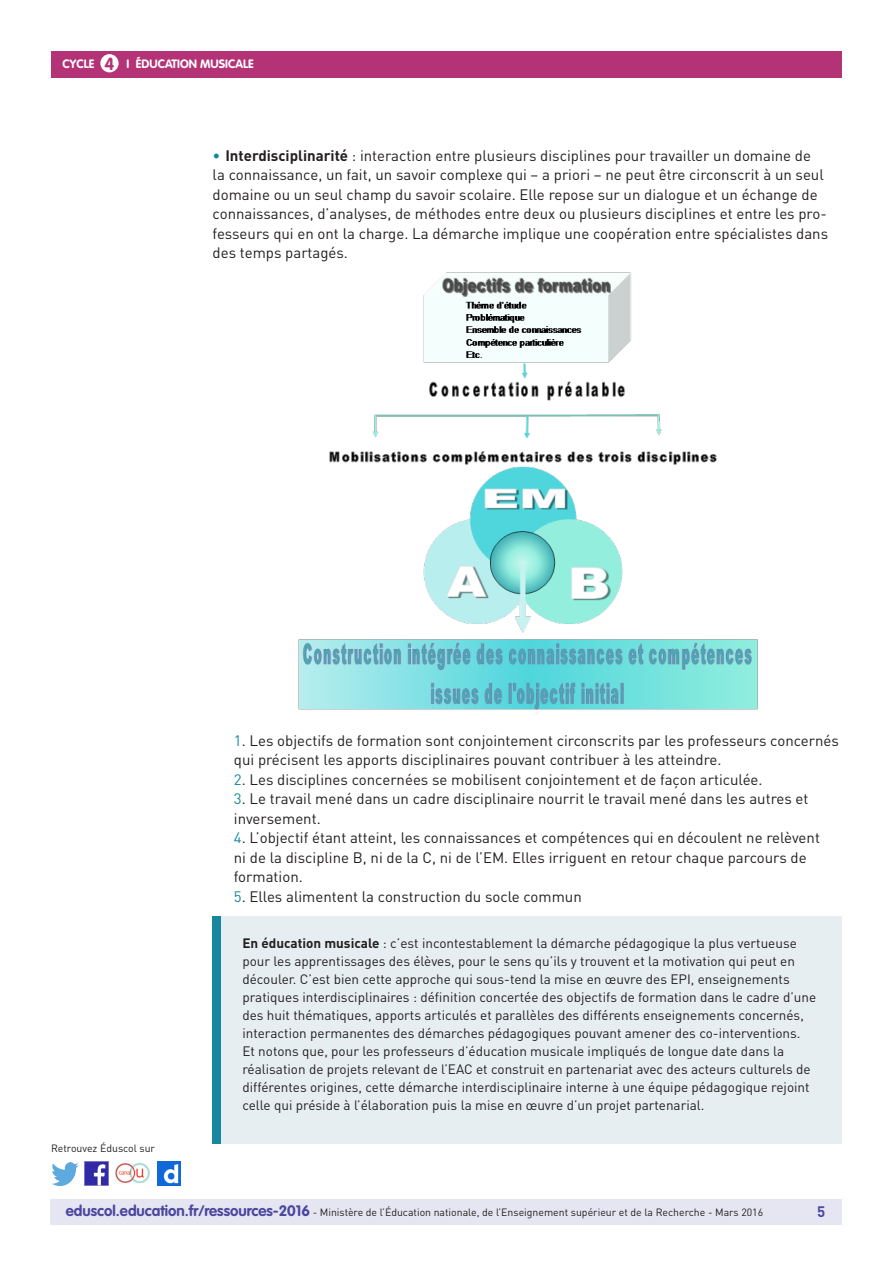
<style>
.page{position:relative;width:893px;height:1263px;background:#fff}
.page>*{position:absolute;margin:0;border:0;box-sizing:border-box;transform-origin:0 0}
.t1{font:700 17.25px "VAG Rounded Std";color:#b43376}
._06_Texte_courant{font:15px/19.5px "DIN Pro";color:#231f20}
._08_Liste_à_puces_ni{font:15px/19.5px "DIN Pro";color:#231f20}
.t2{font:700 15px "DIN Pro";color:#4a489e}
._15_texte_encadré{font:13.5px/18px "DIN Pro";color:#231f20}
.t3{font:700 12px "VAG Rounded Std";color:#fff}
.t4{font:10.5px "DIN Pro";color:#231f20}
.s1{color:#16879f}
.s2{font-weight:700}
.s3{font-family:"VAG Rounded Std";font-weight:700;font-size:15px;color:#4a489e}
</style>
<div class="page">
<div style="left:50px;top:1199px;width:791px;height:26px;background:#e6e5f2"></div>
<div style="left:51px;top:51px;width:791px;height:27px;background:#b43376"></div>
<div style="left:100px;top:54px;width:19px;height:18px;background:#fff;border-radius:50%"></div>
<img style="left:85px;top:1162px;width:23px;height:23px">
<img style="left:51px;top:1163px;width:28px;height:22px">
<img style="left:158px;top:1162px;width:22px;height:23px">
<img style="left:115px;top:1163px;width:35px;height:21px">
<img style="left:298px;top:272px;width:460px;height:438px">
<div style="left:213px;top:916px;width:629px;height:228px;background:#e6eef2"></div>
<div style="left:213px;top:916px;width:8px;height:228px;background:#16879f"></div>
<p class="t3" style="left:63px;top:57px;width:33px">CYCLE</p>
<p class="t3" style="left:127px;top:57px;width:129px">I ÉDUCATION MUSICALE</p>
<p class="t1" style="left:105px;top:53px;width:11px">4</p>
<p class="_08_Liste_à_puces_ni" style="left:213px;top:145px;width:617px"><span class="s1">•</span> <span class="s2">Interdisciplinarité</span> : interaction entre plusieurs disciplines pour travailler un domaine de<br>la connaissance, un fait, un savoir complexe qui – a priori – ne peut être circonscrit à un seul domaine ou un seul champ du savoir scolaire. Elle repose sur un dialogue et un échange de connaissances, d’analyses, de méthodes entre deux ou plusieurs disciplines et entre les pro&shy;fesseurs qui en ont la charge. La démarche implique une coopération entre spécialistes dans des temps partagés.</p>
<p class="t4" style="left:51px;top:1141px;width:106px">Retrouvez Éduscol sur</p>
<p class="_06_Texte_courant" style="left:234px;top:730px;width:607px"><span class="s1">1</span>. Les objectifs de formation sont conjointement circonscrits par les professeurs concernés qui précisent les apports disciplinaires pouvant contribuer à les atteindre.</p>
<p class="_06_Texte_courant" style="left:234px;top:769px;width:530px"><span class="s1">2</span>. Les disciplines concernées se mobilisent conjointement et de façon articulée.</p>
<p class="_06_Texte_courant" style="left:234px;top:789px;width:576px"><span class="s1">3</span>. Le travail mené dans un cadre disciplinaire nourrit le travail mené dans les autres et inversement.</p>
<p class="_06_Texte_courant" style="left:234px;top:828px;width:588px"><span class="s1">4</span>. L’objectif étant atteint, les connaissances et compétences qui en découlent ne relèvent ni de la discipline B, ni de la C, ni de l’EM. Elles irriguent en retour chaque parcours de formation.</p>
<p class="_06_Texte_courant" style="left:234px;top:886px;width:349px"><span class="s1">5</span>. Elles alimentent la construction du socle commun</p>
<p class="_15_texte_encadré" style="left:242px;top:934px;width:575px"><span class="s2">En éducation musicale</span> : c’est incontestablement la démarche pédagogique la plus vertueuse pour les apprentissages des élèves, pour le sens qu’ils y trouvent et la motivation qui peut en découler. C’est bien cette approche qui sous-tend la mise en œuvre des EPI, enseignements pratiques interdisciplinaires : définition concertée des objectifs de formation dans le cadre d’une des huit thématiques, apports articulés et parallèles des différents enseignements concernés, interaction permanentes des démarches pédagogiques pouvant amener des co-interventions.<br>Et notons que, pour les professeurs d’éducation musicale impliqués de longue date dans la réalisation de projets relevant de l’EAC et construit en partenariat avec des acteurs culturels de différentes origines, cette démarche interdisciplinaire interne à une équipe pédagogique rejoint celle qui préside à l’élaboration puis la mise en œuvre d’un projet partenarial.</p>
<p class="t4" style="left:66px;top:1205px;width:699px"><span class="s3">eduscol.education.fr/ressources-2016</span> - Ministère de l’Éducation nationale, de l’Enseignement supérieur et de la Recherche - Mars 2016</p>
<p class="t2" style="left:817px;top:1201px;width:10px">5</p>
</div>
